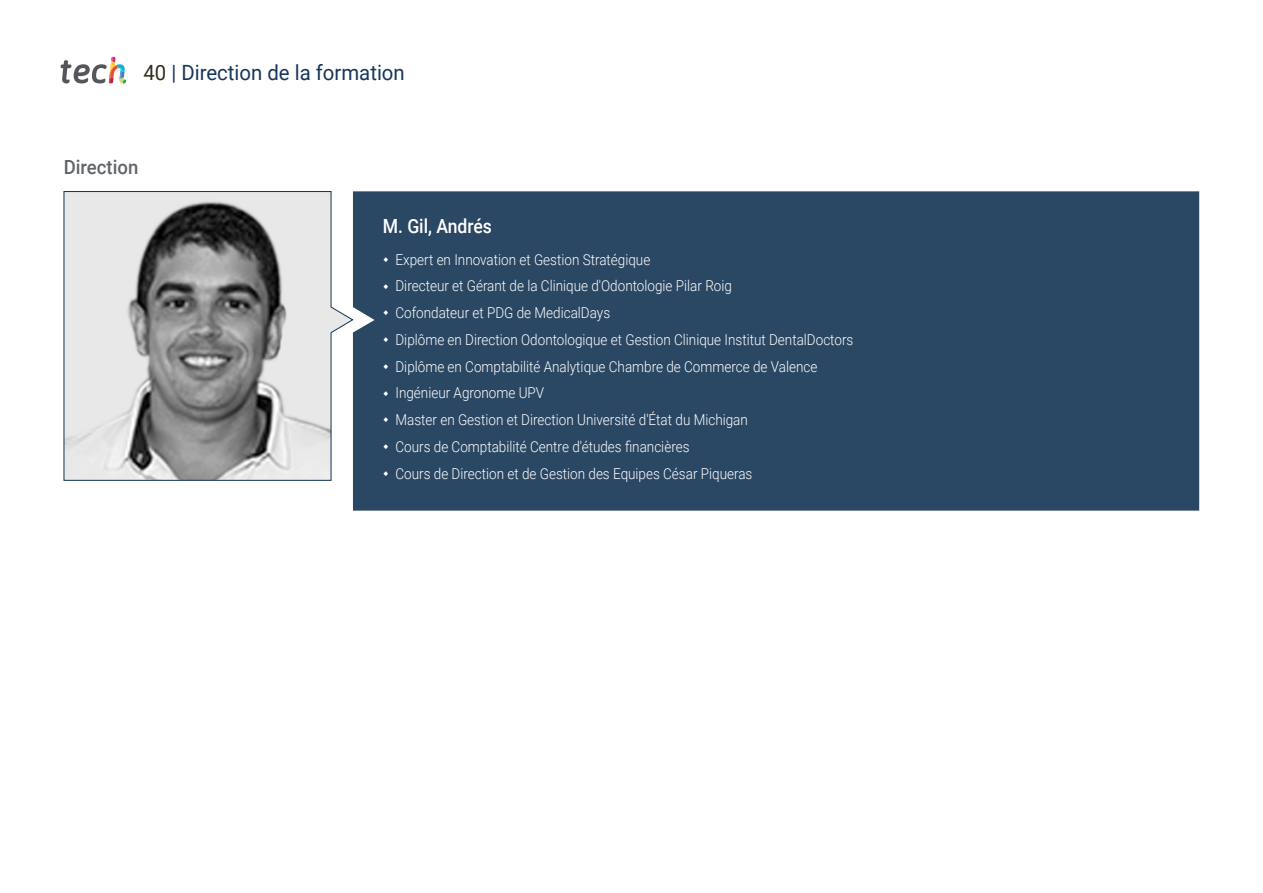
<style>
.page{position:relative;width:1263px;height:893px;background:#fff}
.page>*{position:absolute;margin:0;border:0;box-sizing:border-box;transform-origin:0 0}
.t1{font:21px "Roboto";color:#17355b}
.t2{font:500 19.5px "Roboto";color:#fff;scale:.9 1}
.t3{font:500 19.5px "Roboto";color:#61646a;scale:.95 1}
.t4{font:300 15px/26.7px "Roboto";color:#fff;scale:.9 1}
.s1{color:#312e20}
</style>
<div class="page">
<svg style="left:61px;top:57px;width:65px;height:27px"></svg>
<div style="left:353px;top:191px;width:846px;height:320px;background:#2a4763"></div>
<svg style="left:64px;top:191px;width:289px;height:290px;background:#b4b4b5"></svg>
<svg style="left:384px;top:257px;width:4px;height:5px"></svg>
<svg style="left:384px;top:284px;width:4px;height:5px"></svg>
<svg style="left:384px;top:310px;width:4px;height:5px"></svg>
<svg style="left:384px;top:337px;width:4px;height:5px"></svg>
<svg style="left:384px;top:364px;width:4px;height:5px"></svg>
<svg style="left:384px;top:391px;width:4px;height:5px"></svg>
<svg style="left:384px;top:417px;width:4px;height:5px"></svg>
<svg style="left:384px;top:444px;width:4px;height:5px"></svg>
<svg style="left:384px;top:471px;width:4px;height:5px"></svg>
<h1 class="t1" style="left:144px;top:57px;width:263px"><span class="s1">40</span> | Direction de la formation</h1>
<h2 class="t3" style="left:64px;top:154px;width:80px">Direction</h2>
<h2 class="t2" style="left:383px;top:212px;width:123px">M. Gil, Andrés</h2>
<p class="t4" style="left:395px;top:245px;width:510px">Expert en Innovation et Gestion Stratégique<br>Directeur et Gérant de la Clinique d'Odontologie Pilar Roig<br>Cofondateur et PDG de MedicalDays<br>Diplôme en Direction Odontologique et Gestion Clinique Institut DentalDoctors Diplôme en Comptabilité Analytique Chambre de Commerce de Valence Ingénieur Agronome UPV<br>Master en Gestion et Direction Université d'État du Michigan<br>Cours de Comptabilité Centre d'études financières<br>Cours de Direction et de Gestion des Equipes César Piqueras</p>
</div>
